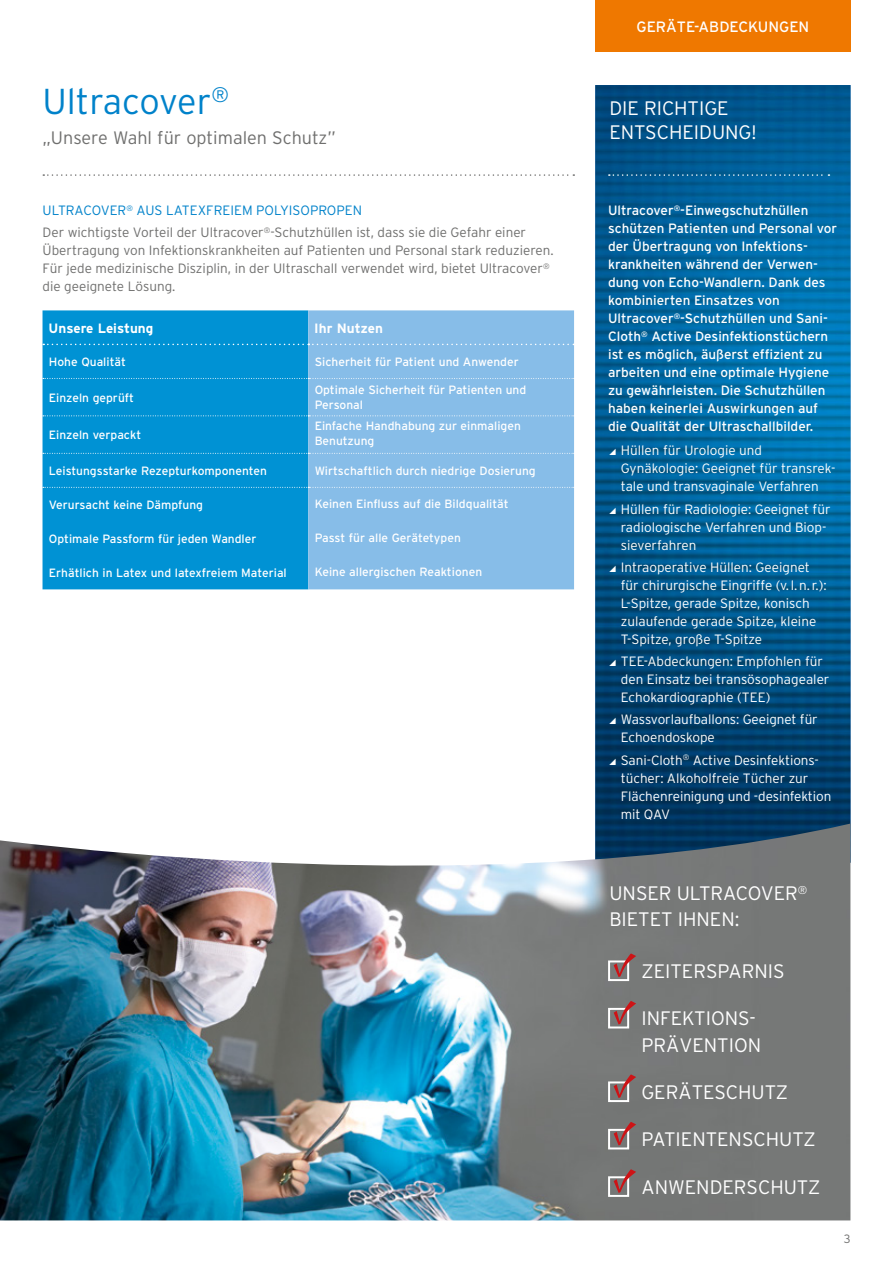
<style>
.page{position:relative;width:893px;height:1263px;background:#fff}
.page>*{position:absolute;margin:0;border:0;box-sizing:border-box;transform-origin:0 0}
.Head_Produktname_bla{font:300 36px "Interstate";color:#0082ca}
.Headline_Infokasten{font:300 19.5px/26.1px "Interstate";color:#fff}
.Headline_blauer_Balk{font:300 19.5px/24px "Interstate";color:#fff}
.Subhead_Produkt_grau{font:300 18px "Interstate";color:#6f6f6e}
.t1{font:15px "Interstate";color:#fff}
.t2{font:300 13.5px/18px "Interstate";color:#fff}
.Fließtext_Infokasten{font:13.5px/18px "Interstate";color:#fff}
.Bodytext{font:300 13.5px/18px "Interstate";color:#6f6f6e}
.Subline{font:300 13.5px "Interstate";color:#0082ca}
.t3{font:700 13.5px "Interstate";color:#fff}
.t4{font:12px/15px "Interstate";color:#fff}
.t5{font:300 12px "Interstate";color:#6f6f6e}
</style>
<div class="page">
<img style="left:595px;top:85px;width:255px;height:738px">
<img style="left:0;top:823px;width:850px;height:397px">
<svg style="left:43px;top:174px;width:531px;height:2px"></svg>
<div style="left:43px;top:310px;width:265px;height:279px;background:#0092d4"></div>
<div style="left:308px;top:310px;width:266px;height:279px;background:#87bde8"></div>
<svg style="left:43px;top:344px;width:531px;height:1px"></svg>
<svg style="left:43px;top:378px;width:531px;height:1px"></svg>
<svg style="left:43px;top:487px;width:531px;height:1px"></svg>
<svg style="left:43px;top:415px;width:531px;height:1px"></svg>
<svg style="left:43px;top:453px;width:531px;height:1px"></svg>
<svg style="left:609px;top:174px;width:220px;height:2px"></svg>
<div style="left:608px;top:960px;width:21px;height:21px;border:2px solid #fff"></div>
<svg style="left:614px;top:953px;width:22px;height:24px"></svg>
<div style="left:608px;top:1008px;width:21px;height:20px;border:2px solid #fff"></div>
<svg style="left:614px;top:1001px;width:22px;height:23px"></svg>
<div style="left:608px;top:1081px;width:21px;height:21px;border:2px solid #fff"></div>
<svg style="left:614px;top:1074px;width:22px;height:24px"></svg>
<div style="left:608px;top:1129px;width:21px;height:20px;border:2px solid #fff"></div>
<svg style="left:614px;top:1122px;width:22px;height:23px"></svg>
<div style="left:608px;top:1176px;width:21px;height:21px;border:2px solid #fff"></div>
<svg style="left:614px;top:1169px;width:22px;height:24px"></svg>
<div style="left:595px;top:0;width:255px;height:51px;background:#ef7800"></div>
<p class="Head_Produktname_bla" style="left:43px;top:81px;width:188px">Ultracover<sup>®</sup></p>
<p class="Subhead_Produkt_grau" style="left:43px;top:128px;width:295px">„Unsere Wahl für optimalen Schutz”</p>
<p class="Subline" style="left:43px;top:203px;width:321px">ULTRACOVER<sup>®</sup> AUS LATEXFREIEM POLYISOPROPEN</p>
<p class="Bodytext" style="left:43px;top:223px;width:513px">Der wichtigste Vorteil der Ultracover<sup>®</sup>-Schutzhüllen ist, dass sie die Gefahr einer Übertragung von Infektionskrankheiten auf Patienten und Personal stark reduzieren.<br>Für jede medizinische Disziplin, in der Ultraschall verwendet wird, bietet Ultracover<sup>® </sup>die geeignete Lösung.</p>
<p class="t3" style="left:49px;top:321px;width:106px">Unsere Leistung</p>
<p class="t3" style="left:314px;top:321px;width:70px">Ihr Nutzen</p>
<p class="t4" style="left:49px;top:354px;width:79px">Hohe Qualität</p>
<p class="t4" style="left:315px;top:354px;width:206px">Sicherheit für Patient und Anwender</p>
<p class="t4" style="left:49px;top:390px;width:87px">Einzeln geprüft</p>
<p class="t4" style="left:315px;top:383px;width:213px">Optimale Sicherheit für Patienten und<br>Personal</p>
<p class="t4" style="left:49px;top:428px;width:94px">Einzeln verpackt</p>
<p class="t4" style="left:315px;top:419px;width:208px">Einfache Handhabung zur einmaligen<br>Benutzung</p>
<p class="t4" style="left:49px;top:463px;width:220px">Leistungsstarke Rezepturkomponenten</p>
<p class="t4" style="left:315px;top:463px;width:223px">Wirtschaftlich durch niedrige Dosierung</p>
<p class="t4" style="left:49px;top:497px;width:156px">Verursacht keine Dämpfung</p>
<p class="t4" style="left:315px;top:496px;width:196px">Keinen Einfluss auf die Bildqualität</p>
<p class="t4" style="left:49px;top:531px;width:209px">Optimale Passform für jeden Wandler</p>
<p class="t4" style="left:315px;top:530px;width:148px">Passt für alle Gerätetypen</p>
<p class="t4" style="left:49px;top:565px;width:239px">Erhätlich in Latex und latexfreiem Material</p>
<p class="t4" style="left:315px;top:564px;width:169px">Keine allergischen Reaktionen</p>
<p class="t1" style="left:636px;top:18px;width:174px">GERÄTE-ABDECKUNGEN</p>
<p class="Headline_blauer_Balk" style="left:609px;top:96px;width:149px">DIE RICHTIGE<br>ENTSCHEIDUNG!</p>
<p class="Fließtext_Infokasten" style="left:608px;top:201px;width:231px">Ultracover<sup>®</sup>-Einwegschutzhüllen schützen Patienten und Personal vor der Übertragung von Infektions&shy;krankheiten während der Verwen&shy;dung von Echo-Wandlern. Dank des kombinierten Einsatzes von Ultracover<sup>®</sup>-Schutzhüllen und Sani-Cloth<sup>®</sup> Active Desinfektionstüchern ist es möglich, äußerst effizient zu arbeiten und eine optimale Hygiene zu gewährleisten. Die Schutzhüllen haben keinerlei Auswirkungen auf die Qualität der Ultraschallbilder.</p>
<p class="t2" style="left:621px;top:442px;width:216px;text-indent:-13px">◢ Hüllen für Urologie und<br>Gynäkologie: Geeignet für transrek&shy;tale und transvaginale Verfahren</p>
<p class="t2" style="left:621px;top:500px;width:211px;text-indent:-13px">◢ Hüllen für Radiologie: Geeignet für radiologische Verfahren und Biop&shy;sieverfahren</p>
<p class="t2" style="left:621px;top:558px;width:207px;text-indent:-13px">◢ Intraoperative Hüllen: Geeignet für chirurgische Eingriffe (v.l.n. r.):<br>L-Spitze, gerade Spitze, konisch zulaufende gerade Spitze, kleine T-Spitze, große T-Spitze</p>
<p class="t2" style="left:621px;top:652px;width:210px;text-indent:-13px">◢ TEE-Abdeckungen: Empfohlen für den Einsatz bei transösophagealer<br>Echokardiographie (TEE)</p>
<p class="t2" style="left:621px;top:711px;width:198px;text-indent:-13px">◢ Wassvorlaufballons: Geeignet für<br>Echoendoskope</p>
<p class="t2" style="left:621px;top:751px;width:212px;text-indent:-13px">◢ Sani-Cloth<sup>®</sup> Active Desinfektions&shy;tücher: Alkoholfreie Tücher zur<br>Flächenreinigung und -desinfektion mit QAV</p>
<p class="Headline_blauer_Balk" style="left:609px;top:880px;width:200px;line-height:26.1px">UNSER ULTRACOVER<sup>®<br></sup>BIETET IHNEN:</p>
<p class="Headline_Infokasten" style="left:641px;top:958px;width:145px">ZEITERSPARNIS</p>
<p class="Headline_Infokasten" style="left:641px;top:1005px;width:121px">INFEKTIONS-<br>PRÄVENTION</p>
<p class="Headline_Infokasten" style="left:641px;top:1079px;width:148px">GERÄTESCHUTZ</p>
<p class="Headline_Infokasten" style="left:641px;top:1126px;width:176px">PATIENTENSCHUTZ</p>
<p class="Headline_Infokasten" style="left:641px;top:1174px;width:180px">ANWENDERSCHUTZ</p>
<p class="t5" style="left:844px;top:1232px;width:8px">3</p>
</div>
